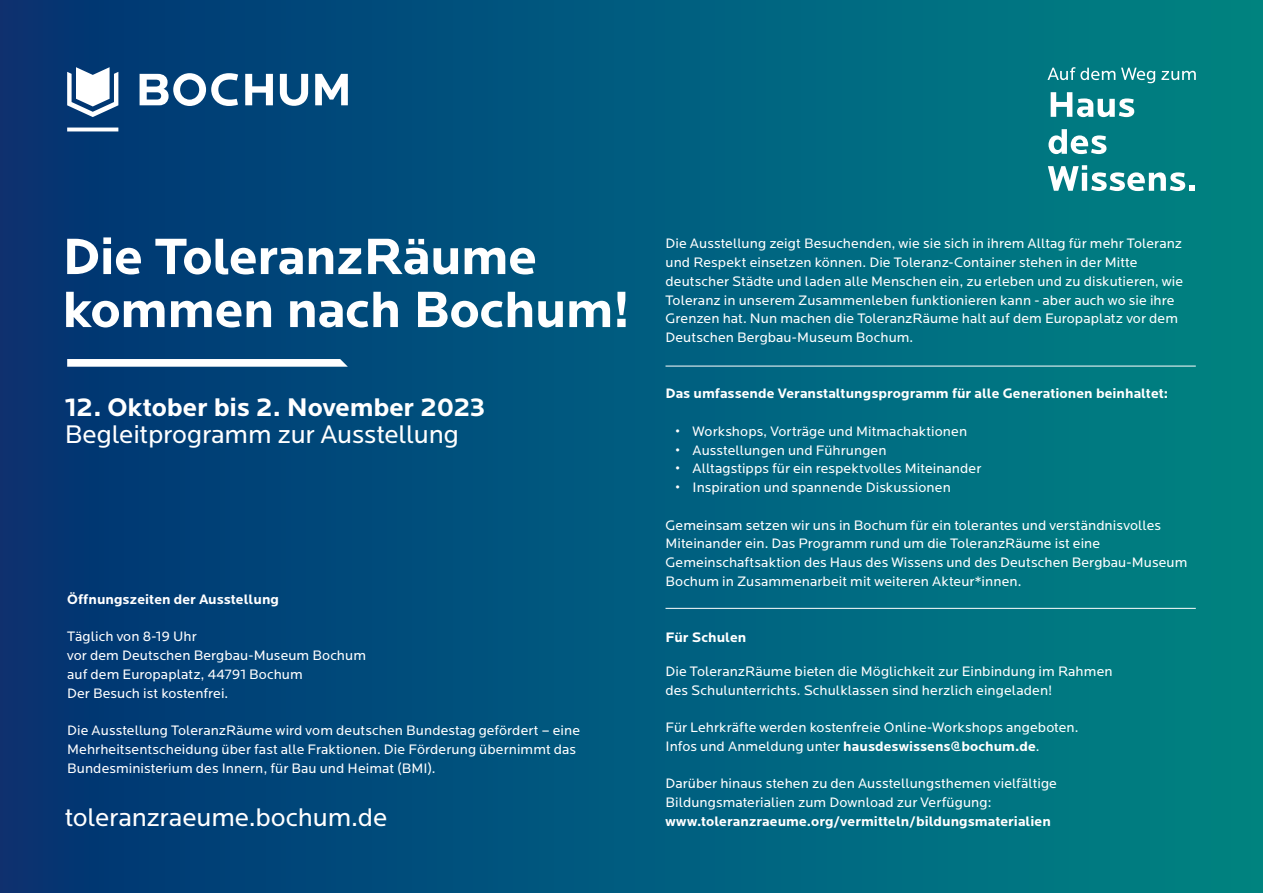
<style>
.page{position:relative;width:1263px;height:893px;background:#fff}
.page>*{position:absolute;margin:0;border:0;box-sizing:border-box;transform-origin:0 0}
.t1{font:700 52.95px/52.9px "Locator";letter-spacing:-.01em;color:#fff}
.t2{font:26.55px "Locator";letter-spacing:-.005em;color:#fff}
.t3{font:700 26.55px "Locator";letter-spacing:-.005em;color:#fff}
.t4{font:14.25px/18.8px "Locator";letter-spacing:.005em;color:#fff}
.t5{font:700 14.25px "Locator";color:#fff}
.s1{font-weight:700}
</style>
<div class="page">
<div style="left:0;top:0;width:1263px;height:893px;background:linear-gradient(to right,#023274,#008585)"></div>
<svg style="left:67px;top:67px;width:281px;height:64px"></svg>
<svg style="left:67px;top:359px;width:281px;height:8px"></svg>
<svg style="left:1051px;top:92px;width:83px;height:25px"></svg>
<svg style="left:1048px;top:129px;width:58px;height:25px"></svg>
<svg style="left:1048px;top:165px;width:147px;height:26px"></svg>
<svg style="left:1047px;top:67px;width:68px;height:13px"></svg>
<svg style="left:1121px;top:68px;width:34px;height:15px"></svg>
<svg style="left:1161px;top:71px;width:35px;height:9px"></svg>
<hr style="left:665px;top:366px;width:531px;height:1px;background:#fff">
<hr style="left:665px;top:608px;width:531px;height:1px;background:#fff">
<h1 class="t1" style="left:62px;top:231px;width:569px">Die ToleranzRäume kommen nach Bochum!</h1>
<h2 class="t3" style="left:65px;top:392px;width:422px">12. Oktober bis 2. November 2023</h2>
<h2 class="t2" style="left:65px;top:420px;width:396px">Begleitprogramm zur Ausstellung</h2>
<p class="t5" style="left:67px;top:591px;width:213px">Öffnungszeiten der Ausstellung</p>
<p class="t4" style="left:67px;top:628px;width:300px">Täglich von 8-19 Uhr<br>vor dem Deutschen Bergbau-Museum Bochum auf dem Europaplatz, 44791 Bochum<br>Der Besuch ist kostenfrei.</p>
<p class="t4" style="left:67px;top:721px;width:514px">Die Ausstellung ToleranzRäume wird vom deutschen Bundestag gefördert – eine<br>Mehrheitsentscheidung über fast alle Fraktionen. Die Förderung übernimmt das<br>Bundesministerium des Innern, für Bau und Heimat (BMI).</p>
<h2 class="t2" style="left:65px;top:803px;width:324px">toleranzraeume.bochum.de</h2>
<p class="t4" style="left:665px;top:235px;width:519px">Die Ausstellung zeigt Besuchenden, wie sie sich in ihrem Alltag für mehr Toleranz und Respekt einsetzen können. Die Toleranz-Container stehen in der Mitte deutscher Städte und laden alle Menschen ein, zu erleben und zu diskutieren, wie Toleranz in unserem Zusammenleben funktionieren kann - aber auch wo sie ihre Grenzen hat. Nun machen die ToleranzRäume halt auf dem Europaplatz vor dem Deutschen Bergbau-Museum Bochum.</p>
<p class="t5" style="left:665px;top:385px;width:504px">Das umfassende Veranstaltungsprogramm für alle Generationen beinhaltet:</p>
<p class="t4" style="left:675px;top:422px;width:293px">• Workshops, Vorträge und Mitmachaktionen</p>
<p class="t4" style="left:675px;top:441px;width:213px">• Ausstellungen und Führungen</p>
<p class="t4" style="left:675px;top:460px;width:307px">• Alltagstipps für ein respektvolles Miteinander</p>
<p class="t4" style="left:675px;top:478px;width:277px">• Inspiration und spannende Diskussionen</p>
<p class="t4" style="left:665px;top:516px;width:523px">Gemeinsam setzen wir uns in Bochum für ein tolerantes und verständnisvolles Miteinander ein. Das Programm rund um die ToleranzRäume ist eine Gemeinschaftsaktion des Haus des Wissens und des Deutschen Bergbau-Museum Bochum in Zusammenarbeit mit weiteren Akteur*innen.</p>
<p class="t5" style="left:665px;top:629px;width:82px">Für Schulen</p>
<p class="t4" style="left:665px;top:662px;width:449px">Die ToleranzRäume bieten die Möglichkeit zur Einbindung im Rahmen des Schulunterrichts. Schulklassen sind herzlich eingeladen!</p>
<p class="t4" style="left:665px;top:718px;width:415px">Für Lehrkräfte werden kostenfreie Online-Workshops angeboten.<br>Infos und Anmeldung unter <span class="s1">hausdeswissens@bochum.de</span>.</p>
<p class="t4" style="left:665px;top:775px;width:393px">Darüber hinaus stehen zu den Ausstellungsthemen vielfältige<br>Bildungsmaterialien zum Download zur Verfügung:</p>
<p class="t5" style="left:665px;top:813px;width:387px">www.toleranzraeume.org/vermitteln/bildungsmaterialien</p>
</div>
